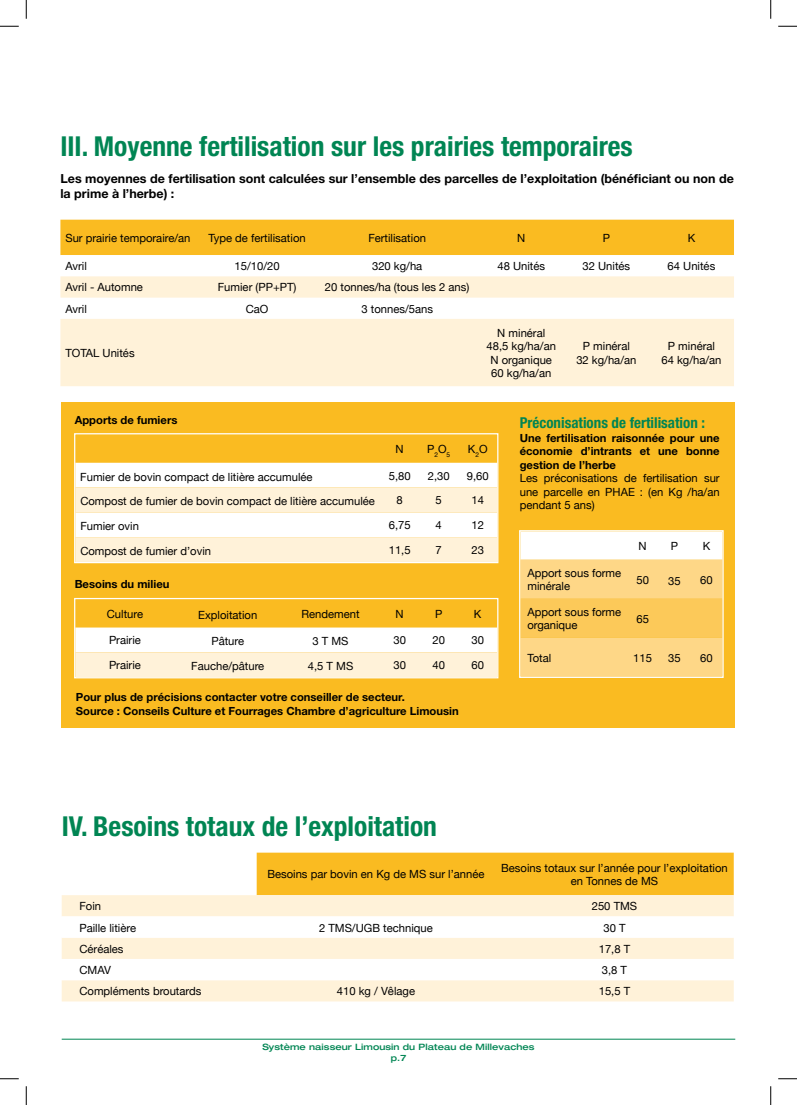
<style>
.page{position:relative;width:797px;height:1105px;background:#fff}
.page>*{position:absolute;margin:0;border:0;box-sizing:border-box;transform-origin:0 0}
.t1{font:700 condensed 27.5px "Helvetica Neue";color:#008553}
.t2{font:700 condensed 15px "Helvetica Neue";color:#008553}
.t3{font:700 12.5px/15px "Helvetica Neue";color:#000}
.t4{font:11.25px/13.5px "Helvetica Neue";color:#000;text-align:center}
.t5{font:700 11.25px/13.5px "Helvetica Neue";color:#000;text-align:justify}
.t6{font:500 expanded 8.75px/10.5px "Helvetica Neue";letter-spacing:.01em;color:#008553;text-align:center}
</style>
<div class="page">
<hr style="left:62px;top:1039px;width:673px;height:1px;background:#008553">
<div style="left:62px;top:402px;width:673px;height:326px;background:#fabb21"></div>
<div style="left:60px;top:220px;width:674px;height:35px;background:#fabb21"></div>
<svg style="left:60px;top:276px;width:674px;height:110px;fill:#fff2d9"></svg>
<svg style="left:76px;top:462px;width:420px;height:99px;background:#fef7e9"></svg>
<div style="left:74px;top:433px;width:424px;height:130px;border:1px solid #fff"></div>
<svg style="left:76px;top:627px;width:420px;height:49px;background:#fef7e9"></svg>
<div style="left:74px;top:598px;width:424px;height:80px;border:1px solid #fff"></div>
<svg style="left:521px;top:532px;width:200px;height:144px;background:#fdda91"></svg>
<div style="left:519px;top:530px;width:204px;height:148px;border:1px solid #fff"></div>
<div style="left:257px;top:853px;width:476px;height:42px;background:#fabb21"></div>
<div style="left:62px;top:895px;width:671px;height:106px;background:#fff2d9"></div>
<svg style="left:62px;top:916px;width:671px;height:64px"></svg>
<svg style="left:0;top:25px;width:19px;height:2px"></svg>
<svg style="left:778px;top:25px;width:19px;height:2px"></svg>
<svg style="left:0;top:1078px;width:19px;height:1px"></svg>
<svg style="left:778px;top:1078px;width:19px;height:1px"></svg>
<svg style="left:25px;top:0;width:2px;height:19px"></svg>
<svg style="left:25px;top:1086px;width:2px;height:19px"></svg>
<svg style="left:770px;top:0;width:1px;height:19px"></svg>
<svg style="left:770px;top:1086px;width:1px;height:19px"></svg>
<h1 class="t1" style="left:60px;top:129px;width:574px">III. Moyenne fertilisation sur les prairies temporaires</h1>
<p class="t3" style="left:60px;top:171px;width:675px">Les moyennes de fertilisation sont calculées sur l’ensemble des parcelles de l’exploitation (bénéficiant ou non de la prime à l’herbe) :</p>
<p class="t4" style="left:65px;top:231px;width:127px">Sur prairie temporaire/an</p>
<p class="t4" style="left:209px;top:231px;width:99px">Type de fertilisation</p>
<p class="t4" style="left:368px;top:231px;width:59px">Fertilisation</p>
<p class="t4" style="left:517px;top:231px;width:10px">N</p>
<p class="t4" style="left:602px;top:231px;width:9px">P</p>
<p class="t4" style="left:687px;top:231px;width:9px">K</p>
<p class="t4" style="left:65px;top:259px;width:23px">Avril</p>
<p class="t4" style="left:235px;top:259px;width:47px">15/10/20</p>
<p class="t4" style="left:372px;top:259px;width:52px">320 kg/ha</p>
<p class="t4" style="left:497px;top:259px;width:49px">48 Unités</p>
<p class="t4" style="left:582px;top:259px;width:49px">32 Unités</p>
<p class="t4" style="left:667px;top:259px;width:49px">64 Unités</p>
<p class="t4" style="left:65px;top:281px;width:79px">Avril - Automne</p>
<p class="t4" style="left:218px;top:281px;width:80px">Fumier (PP+PT)</p>
<p class="t4" style="left:325px;top:281px;width:146px">20 tonnes/ha (tous les 2 ans)</p>
<p class="t4" style="left:65px;top:302px;width:23px">Avril</p>
<p class="t4" style="left:246px;top:302px;width:24px">CaO</p>
<p class="t4" style="left:361px;top:302px;width:73px">3 tonnes/5ans</p>
<p class="t4" style="left:65px;top:346px;width:71px">TOTAL Unités</p>
<p class="t4" style="left:486px;top:326px;width:71px">N minéral<br>48,5 kg/ha/an<br>N organique<br>60 kg/ha/an</p>
<p class="t4" style="left:576px;top:339px;width:62px">P minéral<br>32 kg/ha/an</p>
<p class="t4" style="left:661px;top:339px;width:62px">P minéral<br>64 kg/ha/an</p>
<p class="t5" style="left:75px;top:413px;width:104px">Apports de fumiers</p>
<p class="t4" style="left:395px;top:442px;width:10px">N</p>
<p class="t4" style="left:427px;top:442px;width:25px">P<sub>2</sub>O<sub>5</sub></p>
<p class="t4" style="left:468px;top:442px;width:21px">K<sub>2</sub>O</p>
<p class="t4" style="left:80px;top:470px;width:234px">Fumier de bovin compact de litière accumulée</p>
<p class="t4" style="left:389px;top:469px;width:23px">5,80</p>
<p class="t4" style="left:428px;top:469px;width:23px">2,30</p>
<p class="t4" style="left:467px;top:469px;width:23px">9,60</p>
<p class="t4" style="left:80px;top:494px;width:296px">Compost de fumier de bovin compact de litière accumulée</p>
<p class="t4" style="left:396px;top:493px;width:8px">8</p>
<p class="t4" style="left:435px;top:493px;width:8px">5</p>
<p class="t4" style="left:471px;top:493px;width:14px">14</p>
<p class="t4" style="left:80px;top:519px;width:60px">Fumier ovin</p>
<p class="t4" style="left:389px;top:518px;width:23px">6,75</p>
<p class="t4" style="left:435px;top:518px;width:8px">4</p>
<p class="t4" style="left:471px;top:518px;width:14px">12</p>
<p class="t4" style="left:80px;top:544px;width:132px">Compost de fumier d’ovin</p>
<p class="t4" style="left:389px;top:543px;width:23px">11,5</p>
<p class="t4" style="left:435px;top:543px;width:8px">7</p>
<p class="t4" style="left:471px;top:543px;width:14px">23</p>
<p class="t5" style="left:75px;top:577px;width:96px">Besoins du milieu</p>
<p class="t4" style="left:107px;top:607px;width:38px">Culture</p>
<p class="t4" style="left:198px;top:608px;width:61px">Exploitation</p>
<p class="t4" style="left:301px;top:607px;width:60px">Rendement</p>
<p class="t4" style="left:395px;top:607px;width:10px">N</p>
<p class="t4" style="left:435px;top:607px;width:9px">P</p>
<p class="t4" style="left:474px;top:607px;width:9px">K</p>
<p class="t4" style="left:109px;top:633px;width:33px">Prairie</p>
<p class="t4" style="left:211px;top:634px;width:34px">Pâture</p>
<p class="t4" style="left:312px;top:634px;width:38px">3 T MS</p>
<p class="t4" style="left:393px;top:633px;width:14px">30</p>
<p class="t4" style="left:432px;top:633px;width:14px">20</p>
<p class="t4" style="left:471px;top:633px;width:14px">30</p>
<p class="t4" style="left:109px;top:658px;width:33px">Prairie</p>
<p class="t4" style="left:191px;top:659px;width:74px">Fauche/pâture</p>
<p class="t4" style="left:308px;top:659px;width:47px">4,5 T MS</p>
<p class="t4" style="left:393px;top:658px;width:14px">30</p>
<p class="t4" style="left:432px;top:658px;width:14px">40</p>
<p class="t4" style="left:471px;top:658px;width:14px">60</p>
<p class="t5" style="left:76px;top:690px;width:384px">Pour plus de précisions contacter votre conseiller de secteur.<br>Source : Conseils Culture et Fourrages Chambre d’agriculture Limousin</p>
<h2 class="t2" style="left:519px;top:414px;width:187px">Préconisations de fertilisation :</h2>
<p class="t5" style="left:519px;top:431px;width:201px">Une fertilisation raisonnée pour une économie d’intrants et une bonne gestion de l’herbe</p>
<p class="t4" style="left:519px;top:471px;width:201px;text-align:justify">Les préconisations de fertilisation sur une parcelle en PHAE : (en Kg /ha/an pendant 5 ans)</p>
<p class="t4" style="left:638px;top:539px;width:10px">N</p>
<p class="t4" style="left:671px;top:539px;width:9px">P</p>
<p class="t4" style="left:702px;top:539px;width:9px">K</p>
<p class="t4" style="left:527px;top:566px;width:95px;text-align:left">Apport sous forme minérale</p>
<p class="t4" style="left:636px;top:573px;width:14px">50</p>
<p class="t4" style="left:668px;top:574px;width:14px">35</p>
<p class="t4" style="left:700px;top:573px;width:14px">60</p>
<p class="t4" style="left:527px;top:605px;width:95px;text-align:left">Apport sous forme organique</p>
<p class="t4" style="left:636px;top:612px;width:14px">65</p>
<p class="t4" style="left:527px;top:651px;width:25px">Total</p>
<p class="t4" style="left:633px;top:651px;width:20px">115</p>
<p class="t4" style="left:668px;top:651px;width:14px">35</p>
<p class="t4" style="left:700px;top:651px;width:14px">60</p>
<h1 class="t1" style="left:62px;top:810px;width:377px">IV. Besoins totaux de l’exploitation</h1>
<p class="t4" style="left:267px;top:867px;width:219px">Besoins par bovin en Kg de MS sur l’année</p>
<p class="t4" style="left:501px;top:861px;width:228px">Besoins totaux sur l’année pour l’exploitation en Tonnes de MS</p>
<p class="t4" style="left:79px;top:899px;width:23px">Foin</p>
<p class="t4" style="left:591px;top:899px;width:47px">250 TMS</p>
<p class="t4" style="left:79px;top:921px;width:58px">Paille litière</p>
<p class="t4" style="left:319px;top:921px;width:115px">2 TMS/UGB technique</p>
<p class="t4" style="left:603px;top:921px;width:24px">30 T</p>
<p class="t4" style="left:79px;top:942px;width:46px">Céréales</p>
<p class="t4" style="left:598px;top:942px;width:33px">17,8 T</p>
<p class="t4" style="left:79px;top:963px;width:33px">CMAV</p>
<p class="t4" style="left:602px;top:963px;width:27px">3,8 T</p>
<p class="t4" style="left:79px;top:984px;width:123px">Compléments broutards</p>
<p class="t4" style="left:337px;top:984px;width:80px">410 kg / Vêlage</p>
<p class="t4" style="left:598px;top:984px;width:33px">15,5 T</p>
<p class="t6" style="left:262px;top:1041px;width:274px">Système naisseur Limousin du Plateau de Millevaches p.7</p>
</div>
